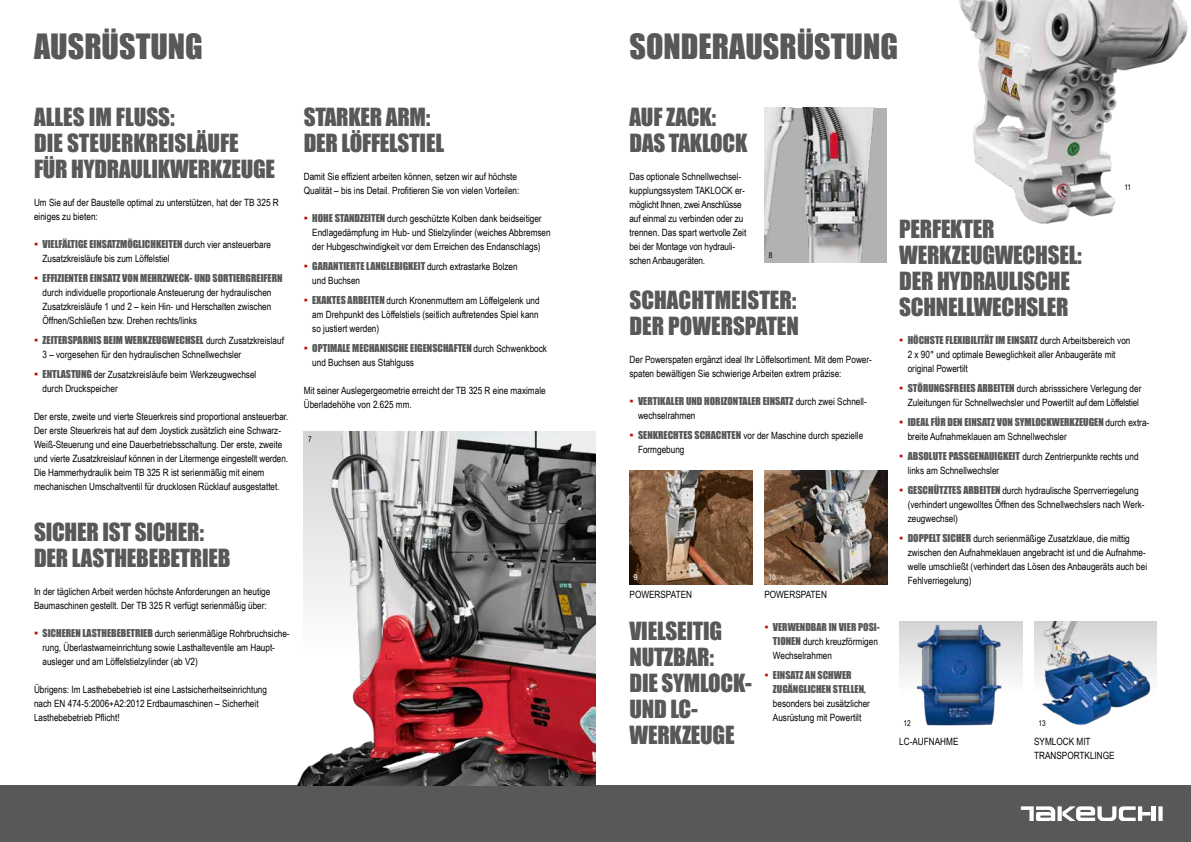
<style>
.page{position:relative;width:1191px;height:842px;background:#fff}
.page>*{position:absolute;margin:0;border:0;box-sizing:border-box;transform-origin:0 0}
.t1{font:32px "Impact";color:#565859}
.t2{font:23px/26px "Impact";letter-spacing:-.01em;color:#565859}
.t3{font:10px/14px "Arial Narrow";color:#000}
.t4{font:10px/14px "Impact";color:#565859}
.t5{font:8px "Arial Narrow";color:#000}
.t6{font:8px "Arial Narrow";color:#fff}
.s1{font-size:12px;color:#b70e0c}
.s2{font-family:"Arial Narrow";color:#000}
.s3{font-family:"Impact";font-size:12px;color:#b70e0c}
.s4{font-family:"Impact";color:#565859}
</style>
<div class="page">
<img style="left:764px;top:108px;width:123px;height:154px">
<div style="left:0;top:785px;width:1191px;height:57px;background:#565859"></div>
<svg style="left:1158px;top:806px;width:4px;height:15px"></svg>
<hr style="left:1151px;top:806px;width:4px;height:15px;background:#fff">
<svg style="left:1057px;top:806px;width:4px;height:15px"></svg>
<svg style="left:1062px;top:806px;width:88px;height:15px"></svg>
<svg style="left:1020px;top:806px;width:35px;height:15px"></svg>
<img style="left:1034px;top:622px;width:123px;height:104px">
<div style="left:899px;top:622px;width:123px;height:114px;background:linear-gradient(to bottom,#dadada,#fff)"></div>
<img style="left:914px;top:623px;width:90px;height:113px">
<img style="left:297px;top:432px;width:298px;height:353px">
<img style="left:764px;top:471px;width:123px;height:113px">
<img style="left:629px;top:471px;width:123px;height:113px">
<img style="left:959px;top:0;width:229px;height:224px">
<h1 class="t1" style="left:34px;top:22px;width:170px">AUSRÜSTUNG</h1>
<h2 class="t2" style="left:34px;top:103px;width:243px">ALLES IM FLUSS:<br>DIE STEUERKREISLÄUFE<br>FÜR HYDRAULIKWERKZEUGE</h2>
<p class="t3" style="left:34px;top:195px;width:246px">Um Sie auf der Baustelle optimal zu unterstützen, hat der TB 325 R einiges zu bieten:</p>
<p class="t4" style="left:34px;top:237px;width:238px"><span class="s1">▪</span> VIELFÄLTIGE EINSATZMÖGLICHKEITEN <span class="s2">durch vier ansteuerbare</span></p>
<p class="t3" style="left:43px;top:251px;width:129px">Zusatzkreisläufe bis zum Löffelstiel</p>
<p class="t4" style="left:34px;top:271px;width:250px"><span class="s1">▪</span> EFFIZIENTER EINSATZ VON MEHRZWECK- UND SORTIERGREIFERN</p>
<p class="t3" style="left:43px;top:285px;width:230px;text-align:justify">durch individuelle proportionale Ansteuerung der hydraulischen Zusatzkreisläufe 1 und 2 – kein Hin- und Herschalten zwischen Öffnen/Schließen bzw. Drehen rechts/links</p>
<p class="t4" style="left:34px;top:333px;width:251px"><span class="s1">▪</span> ZEITERSPARNIS BEIM WERKZEUGWECHSEL <span class="s2">durch Zusatzkreislauf</span></p>
<p class="t3" style="left:43px;top:347px;width:200px">3 – vorgesehen für den hydraulischen Schnellwechsler</p>
<p class="t3" style="left:43px;top:367px;width:215px;text-indent:-9px"><span class="s3">▪</span> <span class="s4">ENTLASTUNG</span> der Zusatzkreisläufe beim Werkzeugwechsel durch Druckspeicher</p>
<p class="t3" style="left:34px;top:409px;width:256px">Der erste, zweite und vierte Steuerkreis sind proportional ansteuerbar.<br>Der erste Steuerkreis hat auf dem Joystick zusätzlich eine Schwarz-Weiß-Steuerung und eine Dauerbetriebsschaltung. Der erste, zweite und vierte Zusatzkreislauf können in der Litermenge eingestellt werden.<br>Die Hammerhydraulik beim TB 325 R ist serienmäßig mit einem mechanischen Umschaltventil für drucklosen Rücklauf ausgestattet.</p>
<h2 class="t2" style="left:34px;top:518px;width:198px">SICHER IST SICHER:<br>DER LASTHEBEBETRIEB</h2>
<p class="t3" style="left:34px;top:584px;width:238px">In der täglichen Arbeit werden höchste Anforderungen an heutige<br>Baumaschinen gestellt. Der TB 325 R verfügt serienmäßig über:</p>
<p class="t3" style="left:43px;top:626px;width:249px;text-indent:-9px"><span class="s3">▪</span> <span class="s4">SICHEREN LASTHEBEBETRIEB</span> durch serienmäßige Rohrbruchsiche&shy;rung, Überlastwarneinrichtung sowie Lasthalteventile am Haupt&shy;ausleger und am Löffelstielzylinder (ab V2)</p>
<p class="t3" style="left:34px;top:682px;width:234px">Übrigens: Im Lasthebebetrieb ist eine Lastsicherheitseinrichtung nach EN 474-5:2006+A2:2012 Erdbaumaschinen – Sicherheit<br>Lasthebebetrieb Pflicht!</p>
<h2 class="t2" style="left:304px;top:103px;width:142px">STARKER ARM:<br>DER LÖFFELSTIEL</h2>
<p class="t3" style="left:304px;top:169px;width:217px">Damit Sie effizient arbeiten können, setzen wir auf höchste<br>Qualität – bis ins Detail. Profitieren Sie von vielen Vorteilen:</p>
<p class="t3" style="left:312px;top:211px;width:240px;text-indent:-9px"><span class="s3">▪</span> <span class="s4">HOHE STANDZEITEN</span> durch geschützte Kolben dank beidseitiger<br>Endlagedämpfung im Hub- und Stielzylinder (weiches Abbremsen der Hubgeschwindigkeit vor dem Erreichen des Endanschlags)</p>
<p class="t4" style="left:304px;top:259px;width:215px"><span class="s1">▪</span> GARANTIERTE LANGLEBIGKEIT <span class="s2">durch extrastarke Bolzen</span></p>
<p class="t3" style="left:312px;top:273px;width:49px">und Buchsen</p>
<p class="t3" style="left:312px;top:293px;width:229px;text-align:justify;text-indent:-9px"><span class="s3">▪</span> <span class="s4">EXAKTES ARBEITEN</span> durch Kronenmuttern am Löffelgelenk und am Drehpunkt des Löffelstiels (seitlich auftretendes Spiel kann so justiert werden)</p>
<p class="t4" style="left:304px;top:341px;width:245px"><span class="s1">▪</span> OPTIMALE MECHANISCHE EIGENSCHAFTEN <span class="s2">durch Schwenkbock</span></p>
<p class="t3" style="left:312px;top:355px;width:103px">und Buchsen aus Stahlguss</p>
<p class="t3" style="left:304px;top:383px;width:243px">Mit seiner Auslegergeometrie erreicht der TB 325 R eine maximale<br>Überladehöhe von 2.625 mm.</p>
<p class="t5" style="left:308px;top:433px;width:5px">7</p>
<h1 class="t1" style="left:629px;top:22px;width:270px">SONDERAUSRÜSTUNG</h1>
<h2 class="t2" style="left:629px;top:103px;width:119px">AUF ZACK:<br>DAS TAKLOCK</h2>
<p class="t3" style="left:629px;top:169px;width:118px">Das optionale Schnellwechsel&shy;kupplungssystem TAKLOCK er&shy;möglicht Ihnen, zwei Anschlüsse auf einmal zu verbinden oder zu trennen. Das spart wertvolle Zeit bei der Montage von hydrauli&shy;schen Anbaugeräten.</p>
<h2 class="t2" style="left:629px;top:287px;width:171px">SCHACHTMEISTER:<br>DER POWERSPATEN</h2>
<p class="t3" style="left:629px;top:353px;width:244px">Der Powerspaten ergänzt ideal Ihr Löffelsortiment. Mit dem Power&shy;spaten bewältigen Sie schwierige Arbeiten extrem präzise:</p>
<p class="t4" style="left:629px;top:394px;width:239px"><span class="s1">▪</span> VERTIKALER UND HORIZONTALER EINSATZ <span class="s2">durch zwei Schnell-</span></p>
<p class="t3" style="left:638px;top:409px;width:59px">wechselrahmen</p>
<p class="t3" style="left:638px;top:429px;width:227px;text-indent:-8px"><span class="s3">▪</span> <span class="s4">SENKRECHTES SCHACHTEN</span> vor der Maschine durch spezielle<br>Formgebung</p>
<p class="t5" style="left:768px;top:249px;width:5px">8</p>
<p class="t6" style="left:634px;top:571px;width:5px">9</p>
<p class="t6" style="left:768px;top:571px;width:9px">10</p>
<p class="t3" style="left:629px;top:587px;width:64px">POWERSPATEN</p>
<p class="t3" style="left:764px;top:587px;width:64px">POWERSPATEN</p>
<h2 class="t2" style="left:629px;top:617px;width:124px">VIELSEITIG<br>NUTZBAR:<br>DIE SYMLOCK-<br>UND LC-<br>WERKZEUGE</h2>
<p class="t4" style="left:764px;top:620px;width:117px"><span class="s1">▪</span> VERWENDBAR IN VIER POSI-</p>
<p class="t3" style="left:773px;top:634px;width:106px"><span class="s4">TIONEN</span> durch kreuzförmigen<br>Wechselrahmen</p>
<p class="t4" style="left:773px;top:668px;width:94px;text-indent:-9px"><span class="s1">▪</span> EINSATZ AN SCHWER<br>ZUGÄNGLICHEN STELLEN,</p>
<p class="t3" style="left:773px;top:696px;width:99px">besonders bei zusätzlicher<br>Ausrüstung mit Powertilt</p>
<p class="t5" style="left:1124px;top:181px;width:8px">11</p>
<h2 class="t2" style="left:899px;top:216px;width:184px">PERFEKTER<br>WERKZEUGWECHSEL:<br>DER HYDRAULISCHE<br>SCHNELLWECHSLER</h2>
<p class="t4" style="left:899px;top:333px;width:233px"><span class="s1">▪</span> HÖCHSTE FLEXIBILITÄT IM EINSATZ <span class="s2">durch Arbeitsbereich von</span></p>
<p class="t3" style="left:907px;top:348px;width:209px">2 x 90° und optimale Beweglichkeit aller Anbaugeräte mit original Powertilt</p>
<p class="t3" style="left:899px;top:382px;width:244px;text-align:center"><span class="s3">▪</span> <span class="s4">STÖRUNGSFREIES ARBEITEN</span> durch abrisssichere Verlegung der<br>Zuleitungen für Schnellwechsler und Powertilt auf dem Löffelstiel</p>
<p class="t4" style="left:899px;top:415px;width:251px"><span class="s1">▪</span> IDEAL FÜR DEN EINSATZ VON SYMLOCKWERKZEUGEN <span class="s2">durch extra-</span></p>
<p class="t3" style="left:907px;top:430px;width:161px">breite Aufnahmeklauen am Schnellwechsler</p>
<p class="t3" style="left:907px;top:450px;width:232px;text-indent:-9px"><span class="s3">▪</span> <span class="s4">ABSOLUTE PASSGENAUIGKEIT</span> durch Zentrierpunkte rechts und links am Schnellwechsler</p>
<p class="t3" style="left:907px;top:484px;width:238px;text-indent:-9px"><span class="s3">▪</span> <span class="s4">GESCHÜTZTES ARBEITEN</span> durch hydraulische Sperrverriegelung (verhindert ungewolltes Öffnen des Schnellwechslers nach Werk&shy;zeugwechsel)</p>
<p class="t3" style="left:907px;top:532px;width:241px;text-indent:-9px"><span class="s3">▪</span> <span class="s4">DOPPELT SICHER</span> durch serienmäßige Zusatzklaue, die mittig zwischen den Aufnahmeklauen angebracht ist und die Aufnahme&shy;welle umschließt (verhindert das Lösen des Anbaugeräts auch bei Fehlverriegelung)</p>
<p class="t5" style="left:903px;top:717px;width:9px">12</p>
<p class="t5" style="left:1038px;top:717px;width:9px">13</p>
<p class="t3" style="left:899px;top:734px;width:61px">LC-AUFNAHME</p>
<p class="t3" style="left:1034px;top:734px;width:82px">SYMLOCK MIT<br>TRANSPORTKLINGE</p>
</div>
